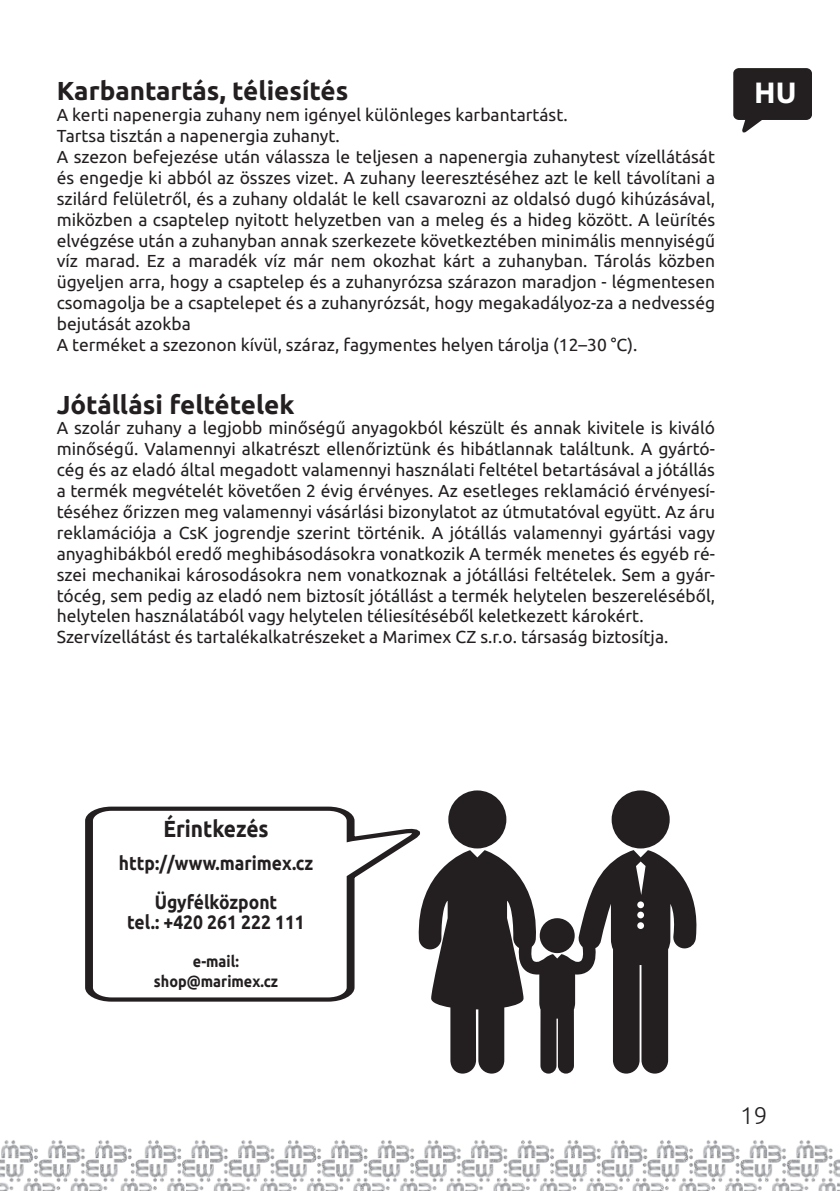
<style>
.page{position:relative;width:840px;height:1191px;background:#fff}
.page>*{position:absolute;margin:0;border:0;box-sizing:border-box;transform-origin:0 0}
.t1{font:700 29.4px "Ubuntu";color:#fff}
.t2{font:700 26px "Ubuntu";color:#231f20}
.t3{font:300 24px "Ubuntu";color:#231f20}
.t4{font:700 23.2px "Ubuntu";color:#231f20;scale:.9 1}
.t5{font:700 19.4px/38.8px "Ubuntu";color:#231f20;text-align:center;scale:.9 1}
.t6{font:17.4px/20.8px "Ubuntu";color:#231f20}
.t7{font:700 16px/19.4px "Ubuntu";color:#231f20;text-align:center;scale:.9 1}
</style>
<div class="page">
<img style="left:159px;top:1140px;width:431px;height:51px">
<img style="left:0;top:1140px;width:159px;height:51px">
<img style="left:590px;top:1140px;width:249px;height:51px">
<svg style="left:85px;top:806px;width:335px;height:196px"></svg>
<svg style="left:448px;top:790px;width:58px;height:58px"></svg>
<div style="left:611px;top:790px;width:58px;height:58px;background:#231f20;border-radius:50%"></div>
<svg style="left:418px;top:850px;width:278px;height:223px;fill:#231f20"></svg>
<svg style="left:539px;top:918px;width:35px;height:35px"></svg>
<svg style="left:733px;top:68px;width:79px;height:65px"></svg>
<h2 class="t2" style="left:57px;top:75px;width:293px">Karbantartás, téliesítés</h2>
<p class="t6" style="left:57px;top:104px;width:659px">A kerti napenergia zuhany nem igényel különleges karbantartást.<br>Tartsa tisztán a napenergia zuhanyt.<br>A szezon befejezése után válassza le teljesen a napenergia zuhanytest vízellátását és engedje ki abból az összes vizet. A zuhany leeresztéséhez azt le kell távolítani a szilárd felületről, és a zuhany oldalát le kell csavarozni az oldalsó dugó kihúzásával, miközben a csaptelep nyitott helyzetben van a meleg és a hideg között. A leürítés elvégzése után a zuhanyban annak szerkezete következtében minimális mennyiségű víz marad. Ez a maradék víz már nem okozhat kárt a zuhanyban. Tárolás közben ügyeljen arra, hogy a csaptelep és a zuhanyrózsa szárazon maradjon - légmentesen csomagolja be a csaptelepet és a zuhanyrózsát, hogy megakadályoz-za a nedvesség bejutását azokba<br>A terméket a szezonon kívül, száraz, fagymentes helyen tárolja (12–30 °C).</p>
<h2 class="t2" style="left:57px;top:388px;width:239px">Jótállási feltételek</h2>
<p class="t6" style="left:57px;top:417px;width:659px">A szolár zuhany a legjobb minőségű anyagokból készült és annak kivitele is kiváló minőségű. Valamennyi alkatrészt ellenőriztünk és hibátlannak találtunk. A gyártó&shy;cég és az eladó által megadott valamennyi használati feltétel betartásával a jótállás a termék megvételét követően 2 évig érvényes. Az esetleges reklamáció érvényesí&shy;téséhez őrizzen meg valamennyi vásárlási bizonylatot az útmutatóval együtt. Az áru reklamációja a CsK jogrendje szerint történik. A jótállás valamennyi gyártási vagy anyaghibákból eredő meghibásodásokra vonatkozik A termék menetes és egyéb ré&shy;szei mechanikai károsodásokra nem vonatkoznak a jótállási feltételek. Sem a gyár&shy;tócég, sem pedig az eladó nem biztosít jótállást a termék helytelen beszereléséből, helytelen használatából vagy helytelen téliesítéséből keletkezett károkért.<br>Szervízellátást és tartalékalkatrészeket a Marimex CZ s.r.o. társaság biztosítja.</p>
<h1 class="t1" style="left:753px;top:75px;width:44px">HU</h1>
<h3 class="t4" style="left:163px;top:814px;width:118px">Érintkezés</h3>
<p class="t5" style="left:119px;top:844px;width:217px">http://www.marimex.cz<br>Ügyfélközpont</p>
<p class="t5" style="left:127px;top:902px;width:199px">tel.: +420 261 222 111</p>
<p class="t7" style="left:154px;top:951px;width:139px">e-mail: shop@marimex.cz</p>
<h3 class="t3" style="left:739px;top:1101px;width:29px">19</h3>
</div>
